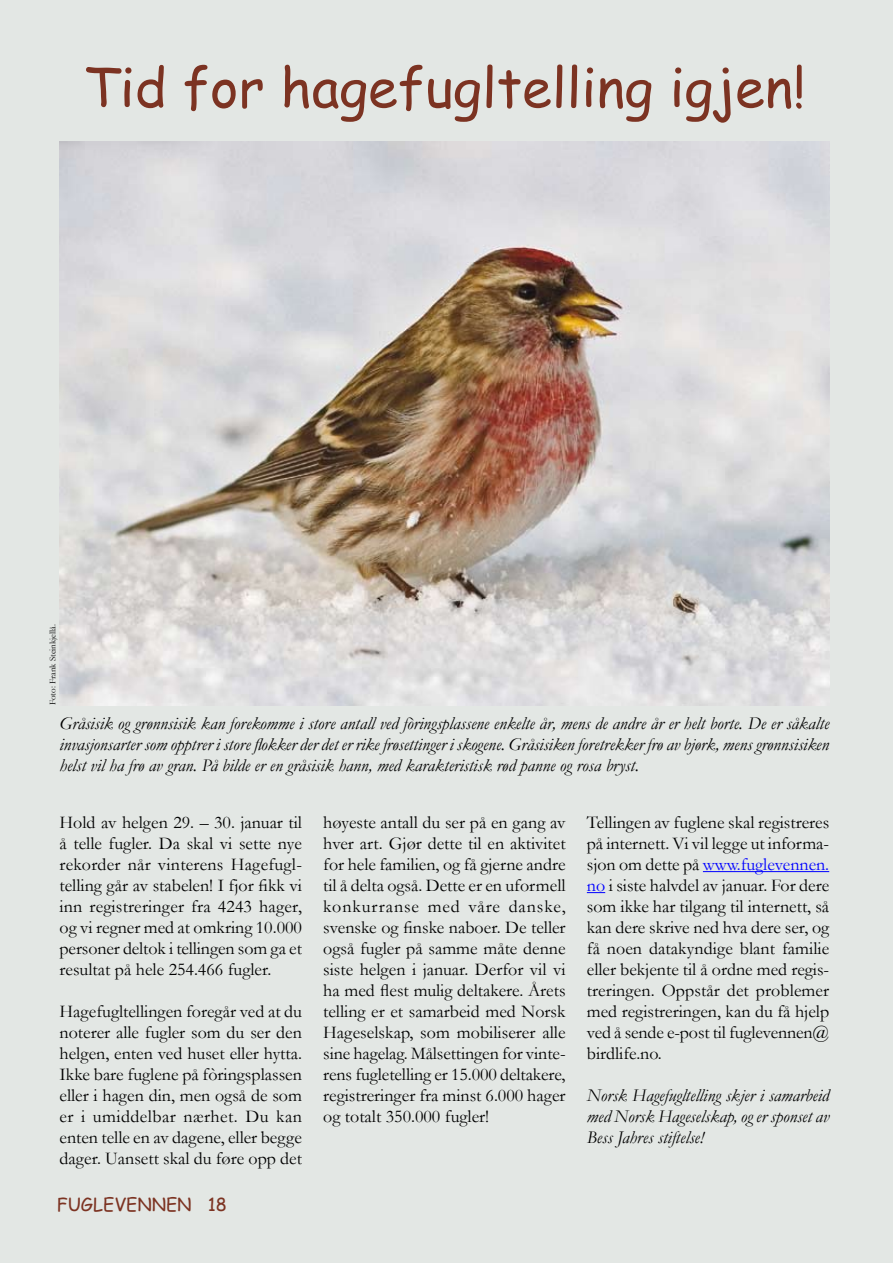
<style>
.page{position:relative;width:893px;height:1263px;background:#e3e7e4}
.page>*{position:absolute;margin:0;border:0;box-sizing:border-box;transform-origin:0 0}
.t1{font:54px "Comic Sans MS";color:#7c3322}
.t2{font:18px/21px "Garamond";color:#000;text-align:justify}
.t3{font:italic 18px/21px "Garamond";color:#000;text-align:justify}
.t4{font:18px "Comic Sans MS";color:#7c3322}
.t5{font:9px "Garamond";letter-spacing:-.005em;color:#000}
.s1{color:#00f}
</style>
<div class="page">
<hr style="left:703px;top:871px;width:126px;height:1px;background:#00f">
<svg style="left:587px;top:892px;width:18px;height:1px"></svg>
<img style="left:60px;top:141px;width:769px;height:564px">
<h1 class="t1" style="left:83px;top:47px;width:724px">Tid for hagefugltelling igjen!</h1>
<p class="t5" style="left:47px;top:705px;width:82px;rotate:-90deg">Foto: Frank Steinkjellå.</p>
<p class="t3" style="left:60px;top:712px;width:771px">Gråsisik og grønnsisik kan forekomme i store antall ved fòringsplassene enkelte år, mens de andre år er helt borte. De er såkalte invasjonsarter som opptrer i store flokker der det er rike frøsettinger i skogene. Gråsisiken foretrekker frø av bjørk, mens grønnsisiken helst vil ha frø av gran. På bilde er en gråsisik hann, med karakteristisk rød panne og rosa bryst.</p>
<p class="t2" style="left:60px;top:812px;width:244px">Hold av helgen 29. – 30. januar til å telle fugler. Da skal vi sette nye rekorder når vinterens Hagefugl&shy;telling går av stabelen! I fjor fikk vi inn registreringer fra 4243 hager, og vi regner med at omkring 10.000 personer deltok i tellingen som ga et resultat på hele 254.466 fugler.</p>
<p class="t2" style="left:60px;top:1001px;width:244px">Hagefugltellingen foregår ved at du noterer alle fugler som du ser den helgen, enten ved huset eller hytta.<br>Ikke bare fuglene på fòringsplassen eller i hagen din, men også de som er i umiddelbar nærhet. Du kan enten telle en av dagene, eller begge dager. Uansett skal du føre opp det</p>
<p class="t4" style="left:57px;top:1191px;width:172px">FUGLEVENNEN 18</p>
<p class="t2" style="left:323px;top:812px;width:244px">høyeste antall du ser på en gang av hver art. Gjør dette til en aktivitet for hele familien, og få gjerne andre til å delta også. Dette er en uformell konkurranse med våre danske, svenske og finske naboer. De teller også fugler på samme måte denne siste helgen i januar. Derfor vil vi ha med flest mulig deltakere. Årets telling er et samarbeid med Norsk Hageselskap, som mobiliserer alle sine hagelag. Målsettingen for vinte&shy;rens fugletelling er 15.000 deltakere, registreringer fra minst 6.000 hager og totalt 350.000 fugler!</p>
<p class="t2" style="left:587px;top:812px;width:244px">Tellingen av fuglene skal registreres på internett. Vi vil legge ut informa&shy;sjon om dette på <span class="s1">www.fuglevennen. no</span> i siste halvdel av januar. For dere som ikke har tilgang til internett, så kan dere skrive ned hva dere ser, og få noen datakyndige blant familie eller bekjente til å ordne med regis&shy;treringen. Oppstår det problemer med registreringen, kan du få hjelp ved å sende e-post til fuglevennen@ birdlife.no.</p>
<p class="t3" style="left:587px;top:1085px;width:244px">Norsk Hagefugltelling skjer i samarbeid med Norsk Hageselskap, og er sponset av Bess Jahres stiftelse!</p>
</div>
